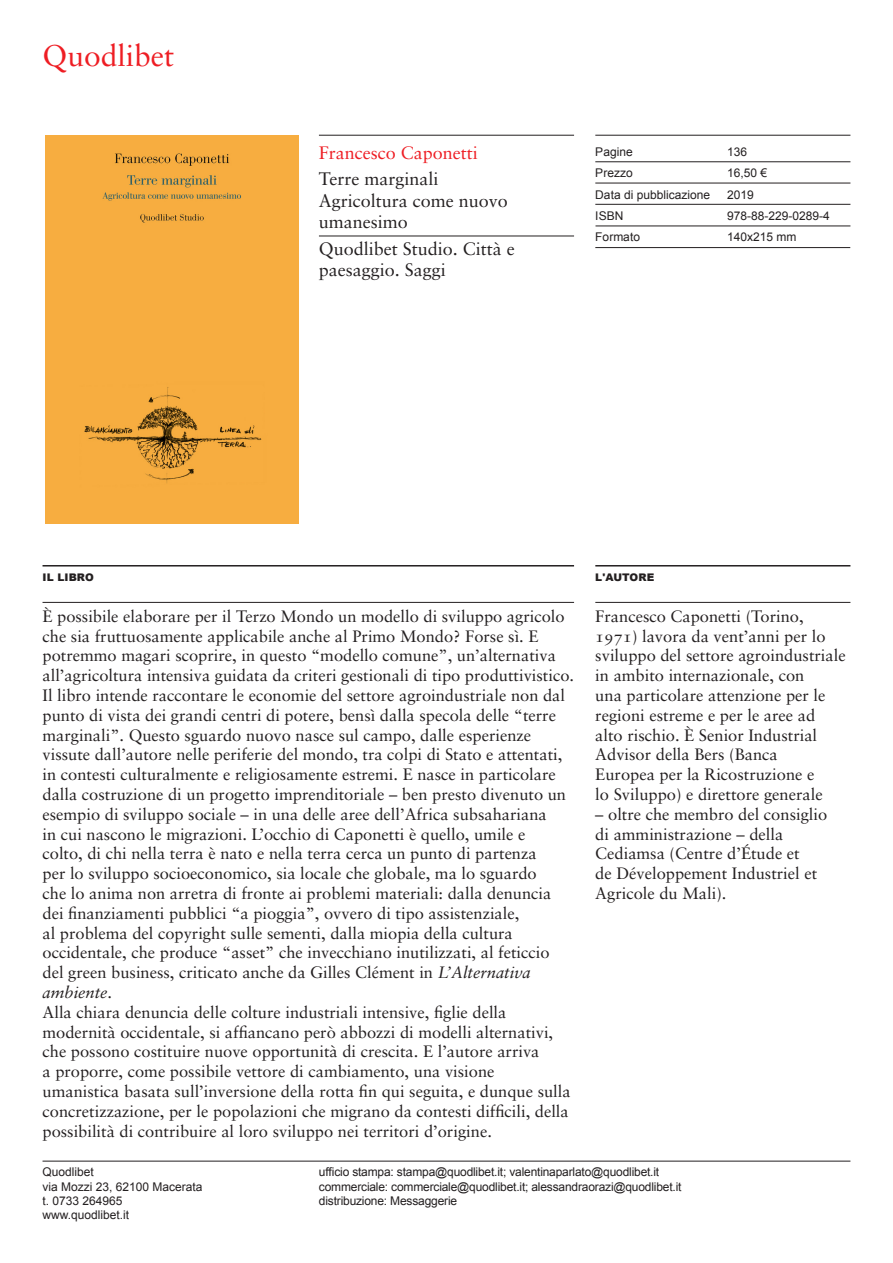
<style>
.page{position:relative;width:893px;height:1263px;background:#fff}
.page>*{position:absolute;margin:0;border:0;box-sizing:border-box;transform-origin:0 0}
.t1{font:30px "Sabon Roman Os F";color:#ee1d23}
.t2{font:18px/21.6px "Sabon Roman Os F";color:#231f20}
.t3{font:18px "Sabon Roman Os F";color:#ee1d23}
.t4{font:16.5px/19.8px "Sabon Roman Os F";color:#231f20}
.t5{font:12px "Arial";letter-spacing:-.015em;color:#231f20}
.t6{font:900 10.5px "Arial";letter-spacing:.01em;color:#231f20}
.s1{font-family:"Sabon Italic Os F"}
</style>
<div class="page">
<hr style="left:43px;top:1161px;width:807px;height:1px;background:#231f20">
<hr style="left:319px;top:135px;width:255px;height:1px;background:#231f20">
<hr style="left:43px;top:565px;width:531px;height:1px;background:#231f20">
<hr style="left:595px;top:565px;width:255px;height:1px;background:#231f20">
<hr style="left:43px;top:602px;width:531px;height:1px;background:#231f20">
<hr style="left:595px;top:602px;width:255px;height:1px;background:#231f20">
<hr style="left:595px;top:135px;width:255px;height:1px;background:#231f20">
<hr style="left:595px;top:162px;width:255px;height:1px;background:#231f20">
<hr style="left:595px;top:183px;width:255px;height:1px;background:#231f20">
<hr style="left:595px;top:204px;width:255px;height:1px;background:#231f20">
<hr style="left:595px;top:226px;width:255px;height:1px;background:#231f20">
<hr style="left:595px;top:247px;width:255px;height:1px;background:#231f20">
<div style="left:45px;top:135px;width:254px;height:388px;background:#f7ad40"></div>
<hr style="left:319px;top:236px;width:255px;height:1px;background:#231f20">
<p class="t1" style="left:43px;top:38px;width:133px">Quodlibet</p>
<p class="t3" style="left:319px;top:142px;width:161px">Francesco Caponetti</p>
<p class="t2" style="left:319px;top:168px;width:121px">Terre marginali</p>
<p class="t2" style="left:319px;top:190px;width:190px">Agricoltura come nuovo umanesimo</p>
<p class="t2" style="left:319px;top:237px;width:198px">Quodlibet Studio. Città e paesaggio. Saggi</p>
<p class="t5" style="left:595px;top:144px;width:39px">Pagine</p>
<p class="t5" style="left:595px;top:165px;width:39px">Prezzo</p>
<p class="t5" style="left:595px;top:186px;width:116px">Data di pubblicazione</p>
<p class="t5" style="left:595px;top:208px;width:30px">ISBN</p>
<p class="t5" style="left:595px;top:229px;width:46px">Formato</p>
<p class="t5" style="left:727px;top:144px;width:22px">136</p>
<p class="t5" style="left:727px;top:165px;width:42px">16,50 €</p>
<p class="t5" style="left:727px;top:186px;width:28px">2019</p>
<p class="t5" style="left:727px;top:208px;width:104px">978-88-229-0289-4</p>
<p class="t5" style="left:727px;top:229px;width:71px">140x215 mm</p>
<p class="t6" style="left:43px;top:570px;width:53px">IL LIBRO</p>
<p class="t6" style="left:595px;top:570px;width:60px">L'AUTORE</p>
<p class="t4" style="left:43px;top:606px;width:533px">È possibile elaborare per il Terzo Mondo un modello di sviluppo agricolo che sia fruttuosamente applicabile anche al Primo Mondo? Forse sì. E potremmo magari scoprire, in questo “modello comune”, un’alternativa all’agricoltura intensiva guidata da criteri gestionali di tipo produttivistico.</p>
<p class="t4" style="left:43px;top:685px;width:525px">Il libro intende raccontare le economie del settore agroindustriale non dal punto di vista dei grandi centri di potere, bensì dalla specola delle “terre marginali”. Questo sguardo nuovo nasce sul campo, dalle esperienze vissute dall’autore nelle periferie del mondo, tra colpi di Stato e attentati, in contesti culturalmente e religiosamente estremi. E nasce in particolare dalla costruzione di un progetto imprenditoriale – ben presto divenuto un esempio di sviluppo sociale – in una delle aree dell’Africa subsahariana<br>in cui nascono le migrazioni. L’occhio di Caponetti è quello, umile e colto, di chi nella terra è nato e nella terra cerca un punto di partenza<br>per lo sviluppo socioeconomico, sia locale che globale, ma lo sguardo<br>che lo anima non arretra di fronte ai problemi materiali: dalla denuncia dei finanziamenti pubblici “a pioggia”, ovvero di tipo assistenziale,<br>al problema del copyright sulle sementi, dalla miopia della cultura occidentale, che produce “asset” che invecchiano inutilizzati, al feticcio del green business, criticato anche da Gilles Clément in <span class="s1">L’Alternativa ambiente</span>.</p>
<p class="t4" style="left:43px;top:1002px;width:530px">Alla chiara denuncia delle colture industriali intensive, figlie della modernità occidentale, si affiancano però abbozzi di modelli alternativi, che possono costituire nuove opportunità di crescita. E l’autore arriva<br>a proporre, come possibile vettore di cambiamento, una visione umanistica basata sull’inversione della rotta fin qui seguita, e dunque sulla concretizzazione, per le popolazioni che migrano da contesti difficili, della possibilità di contribuire al loro sviluppo nei territori d’origine.</p>
<p class="t4" style="left:595px;top:606px;width:252px">Francesco Caponetti (Torino,<br>1971) lavora da vent’anni per lo sviluppo del settore agroindustriale in ambito internazionale, con<br>una particolare attenzione per le regioni estreme e per le aree ad alto rischio. È Senior Industrial<br>Advisor della Bers (Banca<br>Europea per la Ricostruzione e<br>lo Sviluppo) e direttore generale</p>
<p class="t4" style="left:595px;top:804px;width:233px">– oltre che membro del consiglio di amministrazione – della<br>Cediamsa (Centre d’Étude et<br>de Développement Industriel et<br>Agricole du Mali).</p>
<p class="t5" style="left:43px;top:1164px;width:53px">Quodlibet</p>
<p class="t5" style="left:43px;top:1178px;width:162px">via Mozzi 23, 62100 Macerata</p>
<p class="t5" style="left:43px;top:1193px;width:82px">t. 0733 264965</p>
<p class="t5" style="left:43px;top:1207px;width:88px">www.quodlibet.it</p>
<p class="t5" style="left:319px;top:1164px;width:342px">ufficio stampa: stampa@quodlibet.it; valentinaparlato@quodlibet.it</p>
<p class="t5" style="left:319px;top:1178px;width:364px">commerciale: commerciale@quodlibet.it; alessandraorazi@quodlibet.it</p>
<p class="t5" style="left:319px;top:1193px;width:140px">distribuzione: Messaggerie</p>
</div>
